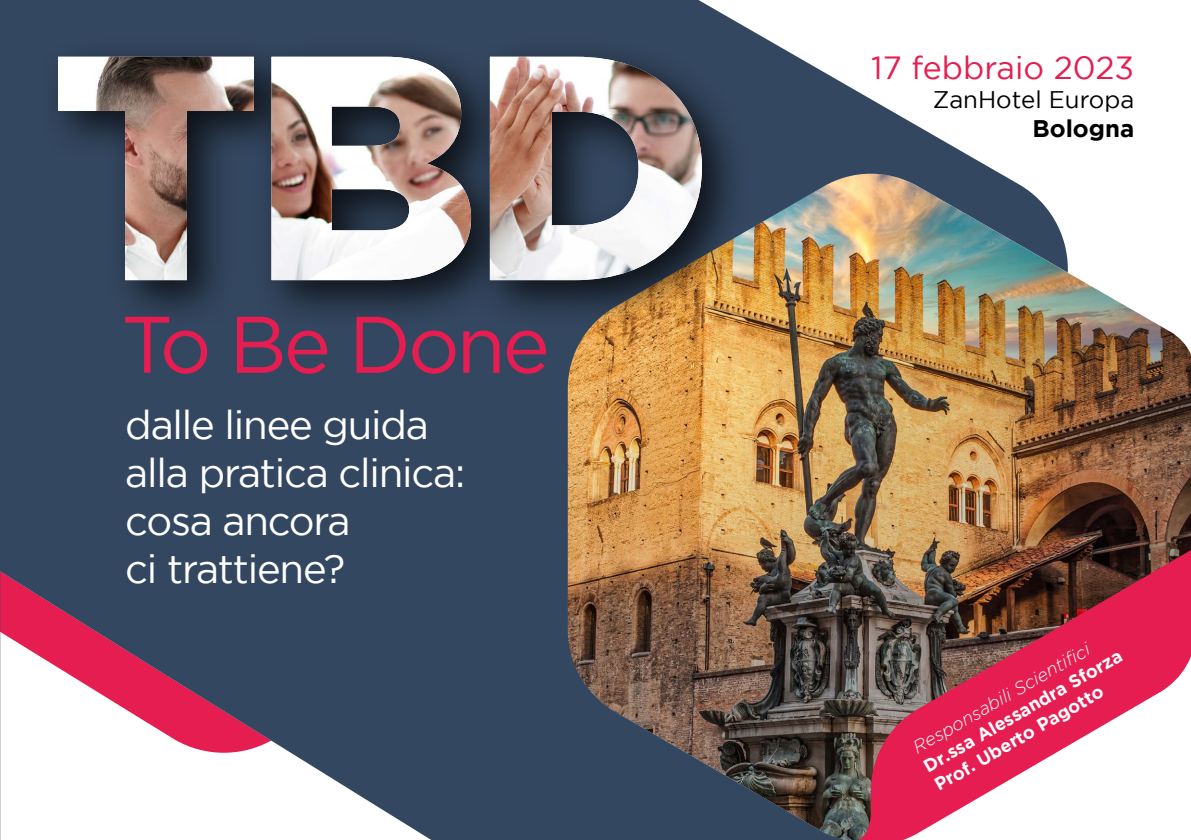
<style>
.page{position:relative;width:1191px;height:840px;background:#fff}
.page>*{position:absolute;margin:0;border:0;box-sizing:border-box;transform-origin:0 0}
.t1{font:80px "Gotham";letter-spacing:-.04em;color:#e61d50}
.t2{font:40px/48px "Gotham";letter-spacing:-.03em;color:#fff}
.t3{font:32px "Gotham";color:#e61d50}
.t4{font:24px "Gotham";color:#000}
.t5{font:700 24px "Gotham";color:#000}
.t6{font:700 18px/21.6px "Gotham";color:#fff}
.t7{font:italic 300 18px "Gotham";color:#fff}
</style>
<div class="page">
<img style="left:1067px;top:257px;width:124px;height:289px">
<img style="left:0;top:0;width:1067px;height:839px">
<img style="left:852px;top:546px;width:339px;height:293px">
<div style="left:39px;top:38px;width:712px;height:292px;background:#000;opacity:.75"></div>
<img style="left:58px;top:57px;width:644px;height:223px">
<h1 class="t1" style="left:121px;top:300px;width:430px">To Be Done</h1>
<p class="t2" style="left:125px;top:399px;width:341px">dalle linee guida alla pratica clinica: cosa ancora<br>ci trattiene?</p>
<p class="t3" style="left:871px;top:50px;width:264px">17 febbraio 2023</p>
<p class="t4" style="left:932px;top:86px;width:203px">ZanHotel Europa</p>
<p class="t5" style="left:1032px;top:114px;width:103px">Bologna</p>
<p class="t7" style="left:909px;top:739px;width:203px;rotate:-30deg">Responsabili Scientifi ci</p>
<p class="t6" style="left:919px;top:756px;width:227px;rotate:-30deg">Dr.ssa Alessandra Sforza<br>Prof. Uberto Pagotto</p>
</div>
